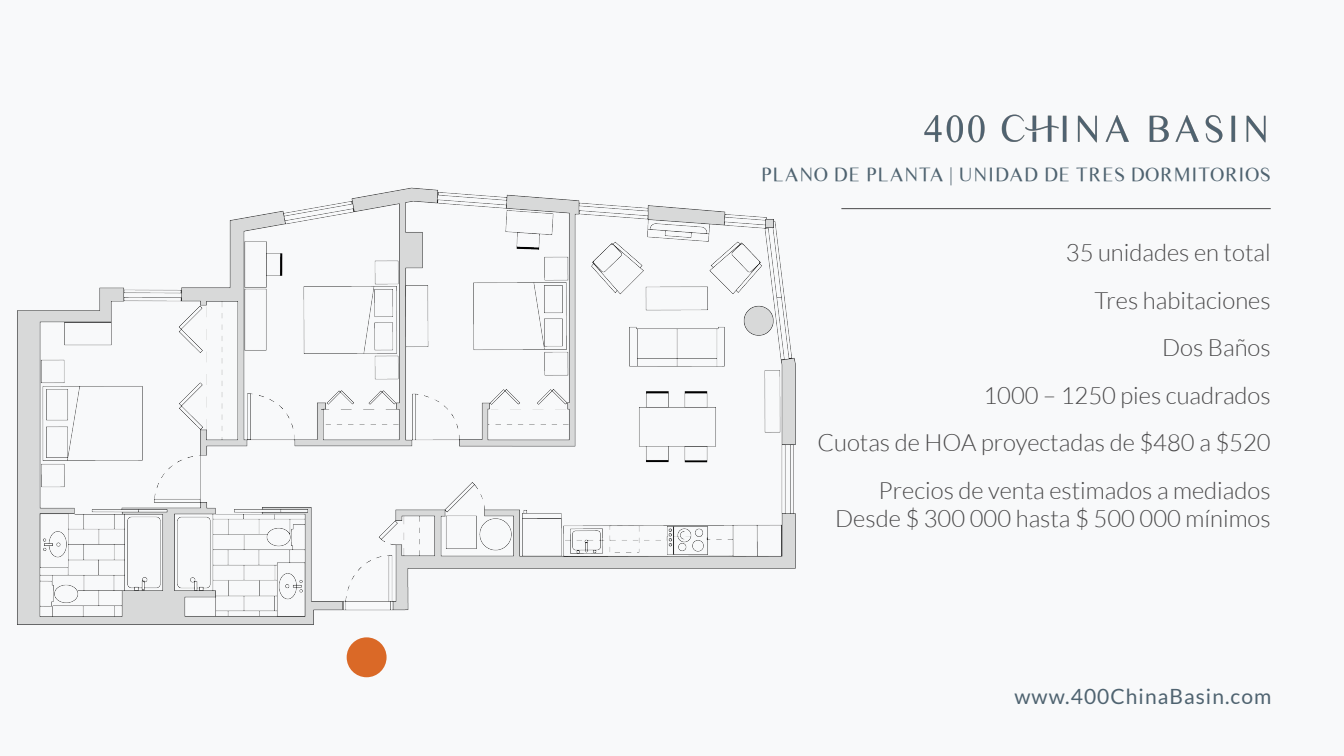
<style>
.page{position:relative;width:1344px;height:756px;background:#f8f9fa}
.page>*{position:absolute;margin:0;border:0;box-sizing:border-box;transform-origin:0 0}
.t1{font:300 23.8px/47.6px "Lato";color:#4a494a;text-align:right}
.t2{font:21px "Lato";letter-spacing:.05em;color:#4f6370}
.t3{font:19.95px "Times Sans Serif";letter-spacing:.01em;color:#4f6370}
</style>
<div class="page">
<div style="left:347px;top:637px;width:40px;height:40px;background:#da6927;border-radius:50%"></div>
<hr style="left:841px;top:209px;width:430px;height:1px;background:#4a494a">
<img style="left:17px;top:187px;width:779px;height:438px">
<img style="left:924px;top:114px;width:342px;height:29px">
<p class="t3" style="left:761px;top:163px;width:511px">PLANO DE PLANTA | UNIDAD DE TRES DORMITORIOS</p>
<p class="t1" style="left:817px;top:230px;width:455px">35 unidades en total<br>Tres habitaciones<br>Dos Baños<br>1000 – 1250 pies cuadrados<br>Cuotas de HOA proyectadas de $480 a $520<br>Precios de venta estimados a mediados</p>
<p class="t1" style="left:835px;top:496px;width:437px">Desde $ 300 000 hasta $ 500 000 mínimos</p>
<p class="t2" style="left:1015px;top:684px;width:258px">www.400ChinaBasin.com</p>
</div>
